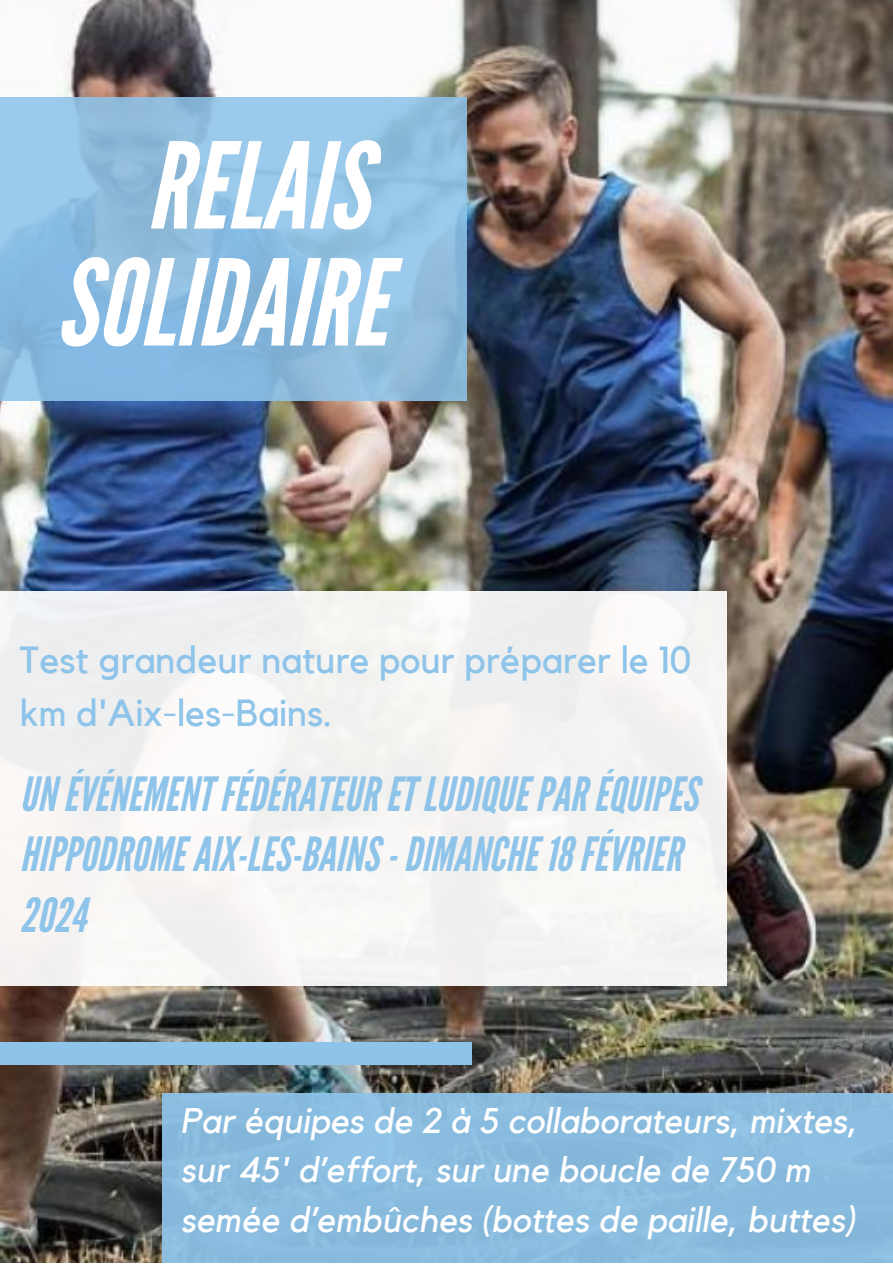
<style>
.page{position:relative;width:893px;height:1264px;background:#fff}
.page>*{position:absolute;margin:0;border:0;box-sizing:border-box;transform-origin:0 0}
.t1{font:italic 118.95px "League Gothic";color:#fff}
.t2{font:italic 47.1px/60.8px "League Gothic";color:#8ec4ea}
.t3{font:37.65px/52.9px "Kollektif";color:#8ec4ea}
.t4{font:italic 35.4px/49.5px "Kollektif";color:#fff}
</style>
<div class="page">
<img style="left:0;top:0;width:892px;height:1262px">
<svg style="left:0;top:97px;width:466px;height:304px;background:#8ebee1"></svg>
<div style="left:0;top:591px;width:726px;height:395px;background:#f4f4f2"></div>
<div style="left:163px;top:1093px;width:729px;height:169px;background:#8abcdf"></div>
<div style="left:0;top:1042px;width:472px;height:22px;background:#8ec4ea"></div>
<p class="t1" style="left:146px;top:117px;width:224px">RELAIS</p>
<p class="t1" style="left:56px;top:234px;width:332px">SOLIDAIRE</p>
<p class="t3" style="left:20px;top:635px;width:673px">Test grandeur nature pour préparer le 10 km d'Aix-les-Bains.</p>
<p class="t2" style="left:20px;top:764px;width:679px">UNÉVÉNEMENTFÉDÉRATEURETLUDIQUEPARÉQUIPES</p>
<p class="t2" style="left:20px;top:825px;width:663px">HIPPODROMEAIX-LES-BAINS-DIMANCHE 18FÉVRIER<br>2024</p>
<p class="t4" style="left:181px;top:1096px;width:678px">Par équipes de 2 à 5 collaborateurs, mixtes, sur 45' d’effort, sur une boucle de 750 m semée d’embûches (bottes de paille, buttes)</p>
</div>
